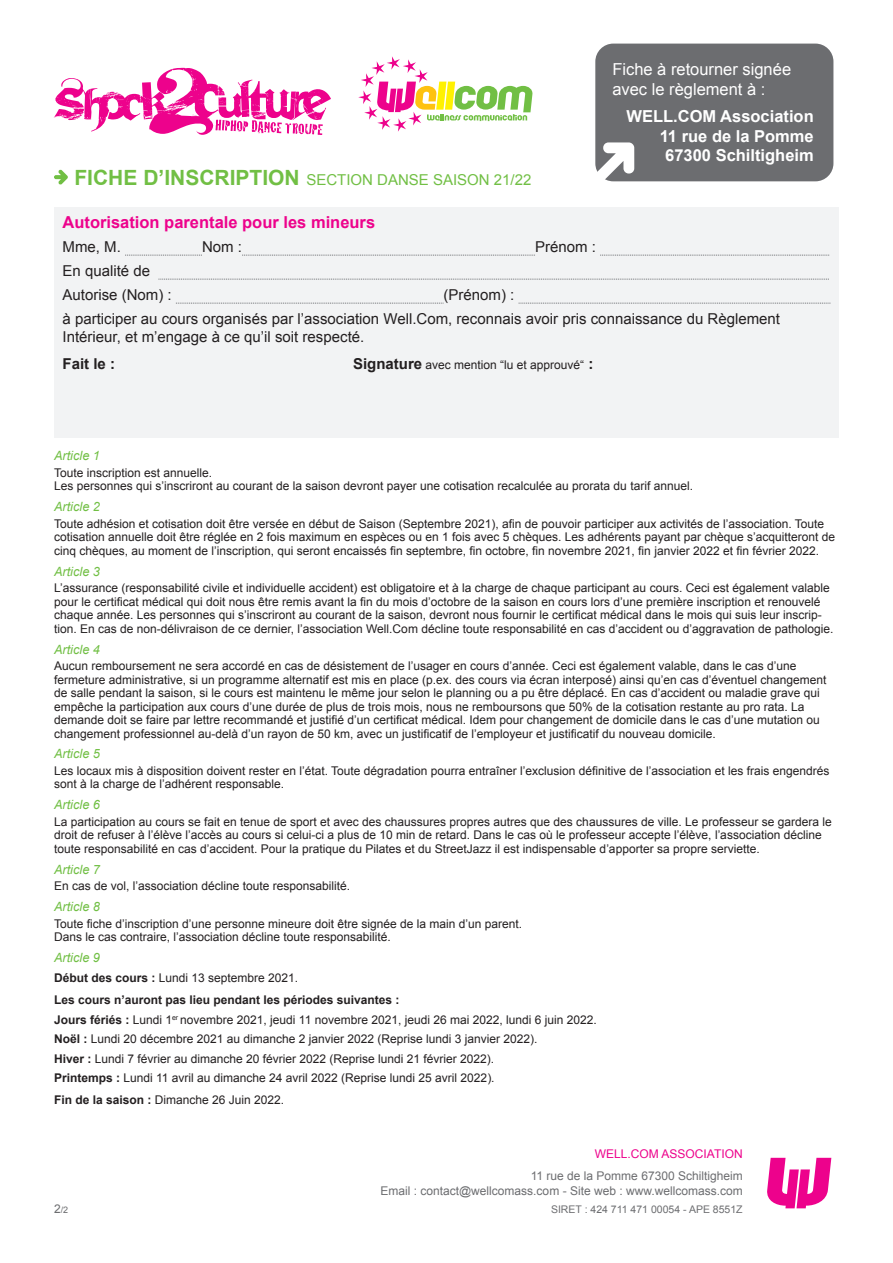
<style>
.page{position:relative;width:893px;height:1263px;background:#fff}
.page>*{position:absolute;margin:0;border:0;box-sizing:border-box;transform-origin:0 0}
.t1{font:700 16.5px "Arial";color:#fff}
.t2{font:16.5px "Arial";color:#fff}
.t3{font:700 16.5px "Arial";color:#ed028c}
.t4{font:15px/27px "Arial";color:#231f20}
.t5{font:15px "Arial";color:#71bf44}
.Titre_articles_chart{font:italic 12.75px "Arial";color:#71bf44}
.txt_articles_charte{font:12px/13.5px "Arial";color:#231f20}
.t6{font:12px "Arial";color:#6c6d70}
.txt_articles_charte-2{font:700 12px "Arial";color:#231f20}
.t7{font:12px "Arial";color:#ed028c}
.t8{font:10.5px "Arial";color:#6c6d70}
.t9{font:9px "Arial";color:#6c6d70}
.s1{font-weight:700;font-size:21px}
.s2{font-weight:700}
.s3{font-weight:700;font-size:15px}
.s4{font-size:12px}
</style>
<div class="page">
<div style="left:54px;top:208px;width:785px;height:230px;background:#f2f3f4"></div>
<svg style="left:125px;top:255px;width:77px;height:1px"></svg>
<svg style="left:242px;top:255px;width:293px;height:1px"></svg>
<svg style="left:600px;top:255px;width:229px;height:1px"></svg>
<svg style="left:158px;top:279px;width:671px;height:1px"></svg>
<svg style="left:176px;top:303px;width:268px;height:1px"></svg>
<svg style="left:519px;top:303px;width:311px;height:1px"></svg>
<svg style="left:767px;top:1158px;width:64px;height:50px"></svg>
<svg style="left:54px;top:170px;width:14px;height:15px"></svg>
<svg style="left:54px;top:68px;width:277px;height:67px"></svg>
<svg style="left:358px;top:56px;width:175px;height:76px"></svg>
<div style="left:595px;top:44px;width:238px;height:137px;background:#6c6d70;border-radius:18px"></div>
<svg style="left:595px;top:142px;width:39px;height:40px"></svg>
<p class="t5" style="left:74px;top:169px;width:458px"><span class="s1">FICHE D’INSCRIPTION</span> SECTION DANSE SAISON 21/22</p>
<p class="t2" style="left:612px;top:58px;width:180px">Fiche à retourner signée</p>
<p class="t2" style="left:612px;top:78px;width:155px">avec le règlement à :</p>
<p class="t1" style="left:626px;top:105px;width:189px">WELL.COM Association</p>
<p class="t1" style="left:660px;top:125px;width:156px">11 rue de la Pomme</p>
<p class="t1" style="left:665px;top:145px;width:150px">67300 Schiltigheim</p>
<p class="t3" style="left:63px;top:211px;width:314px">Autorisation parentale pour les mineurs</p>
<p class="t4" style="left:63px;top:233px;width:60px">Mme, M.</p>
<p class="t4" style="left:202px;top:233px;width:42px">Nom :</p>
<p class="t4" style="left:535px;top:233px;width:62px">Prénom :</p>
<p class="t4" style="left:63px;top:257px;width:89px">En qualité de</p>
<p class="t4" style="left:63px;top:281px;width:111px">Autorise (Nom) :</p>
<p class="t4" style="left:444px;top:281px;width:72px">(Prénom) :</p>
<p class="t4" style="left:63px;top:305px;width:719px">à participer au cours organisés par l’association Well.Com, reconnais avoir pris connaissance du Règlement</p>
<p class="t4" style="left:63px;top:323px;width:303px">Intérieur, et m’engage à ce qu’il soit respecté.<br><span class="s2">Fait le :</span></p>
<p class="txt_articles_charte" style="left:353px;top:358px;width:242px"><span class="s3">Signature</span> avec mention “lu et approuvé“ <span class="s3">:</span></p>
<p class="Titre_articles_chart" style="left:54px;top:447px;width:48px">Article 1</p>
<p class="txt_articles_charte" style="left:54px;top:466px;width:640px">Toute inscription est annuelle.<br>Les personnes qui s’inscriront au courant de la saison devront payer une cotisation recalculée au prorata du tarif annuel.</p>
<p class="Titre_articles_chart" style="left:54px;top:498px;width:48px">Article 2</p>
<p class="txt_articles_charte" style="left:54px;top:517px;width:783px">Toute adhésion et cotisation doit être versée en début de Saison (Septembre 2021), afin de pouvoir participer aux activités de l’association. Toute cotisation annuelle doit être réglée en 2 fois maximum en espèces ou en 1 fois avec 5 chèques. Les adhérents payant par chèque s’acquitteront de cinq chèques, au moment de l’inscription, qui seront encaissés fin septembre, fin octobre, fin novembre 2021, fin janvier 2022 et fin février 2022.</p>
<p class="Titre_articles_chart" style="left:54px;top:563px;width:48px">Article 3</p>
<p class="txt_articles_charte" style="left:54px;top:581px;width:781px">L’assurance (responsabilité civile et individuelle accident) est obligatoire et à la charge de chaque participant au cours. Ceci est également valable pour le certificat médical qui doit nous être remis avant la fin du mois d’octobre de la saison en cours lors d’une première inscription et renouvelé chaque année. Les personnes qui s’inscriront au courant de la saison, devront nous fournir le certificat médical dans le mois qui suis leur inscrip&shy;tion. En cas de non-délivraison de ce dernier, l’association Well.Com décline toute responsabilité en cas d’accident ou d’aggravation de pathologie.</p>
<p class="Titre_articles_chart" style="left:54px;top:641px;width:48px">Article 4</p>
<p class="txt_articles_charte" style="left:54px;top:659px;width:774px">Aucun remboursement ne sera accordé en cas de désistement de l’usager en cours d’année. Ceci est également valable, dans le cas d’une fermeture administrative, si un programme alternatif est mis en place (p.ex. des cours via écran interposé) ainsi qu’en cas d’éventuel changement de salle pendant la saison, si le cours est maintenu le même jour selon le planning ou a pu être déplacé. En cas d’accident ou maladie grave qui empêche la participation aux cours d’une durée de plus de trois mois, nous ne remboursons que 50% de la cotisation restante au pro rata. La demande doit se faire par lettre recommandé et justifié d’un certificat médical. Idem pour changement de domicile dans le cas d’une mutation ou changement professionnel au-delà d’un rayon de 50 km, avec un justificatif de l’employeur et justificatif du nouveau domicile.</p>
<p class="Titre_articles_chart" style="left:54px;top:746px;width:48px">Article 5</p>
<p class="txt_articles_charte" style="left:54px;top:764px;width:777px">Les locaux mis à disposition doivent rester en l’état. Toute dégradation pourra entraîner l’exclusion définitive de l’association et les frais engendrés sont à la charge de l’adhérent responsable.</p>
<p class="Titre_articles_chart" style="left:54px;top:797px;width:48px">Article 6</p>
<p class="txt_articles_charte" style="left:54px;top:815px;width:779px">La participation au cours se fait en tenue de sport et avec des chaussures propres autres que des chaussures de ville. Le professeur se gardera le droit de refuser à l’élève l’accès au cours si celui-ci a plus de 10 min de retard. Dans le cas où le professeur accepte l’élève, l’association décline toute responsabilité en cas d’accident. Pour la pratique du Pilates et du StreetJazz il est indispensable d’apporter sa propre serviette.</p>
<p class="Titre_articles_chart" style="left:54px;top:861px;width:48px">Article 7</p>
<p class="txt_articles_charte" style="left:54px;top:879px;width:298px">En cas de vol, l’association décline toute responsabilité.</p>
<p class="Titre_articles_chart" style="left:54px;top:898px;width:48px">Article 8</p>
<p class="txt_articles_charte" style="left:54px;top:917px;width:470px">Toute fiche d’inscription d’une personne mineure doit être signée de la main d’un parent.<br>Dans le cas contraire, l’association décline toute responsabilité.</p>
<p class="Titre_articles_chart" style="left:54px;top:949px;width:48px">Article 9</p>
<p class="txt_articles_charte" style="left:54px;top:971px;width:246px"><span class="s2">Début des cours :</span> Lundi 13 septembre 2021.</p>
<p class="txt_articles_charte-2" style="left:54px;top:992px;width:347px">Les cours n’auront pas lieu pendant les périodes suivantes :</p>
<p class="txt_articles_charte" style="left:54px;top:1013px;width:544px"><span class="s2">Jours fériés :</span> Lundi 1<sup>er</sup> novembre 2021, jeudi 11 novembre 2021, jeudi 26 mai 2022, lundi 6 juin 2022.</p>
<p class="txt_articles_charte" style="left:54px;top:1032px;width:485px"><span class="s2">Noël :</span> Lundi 20 décembre 2021 au dimanche 2 janvier 2022 (Reprise lundi 3 janvier 2022).</p>
<p class="txt_articles_charte" style="left:54px;top:1052px;width:442px"><span class="s2">Hiver :</span> Lundi 7 février au dimanche 20 février 2022 (Reprise lundi 21 février 2022).</p>
<p class="txt_articles_charte" style="left:54px;top:1071px;width:442px"><span class="s2">Printemps :</span> Lundi 11 avril au dimanche 24 avril 2022 (Reprise lundi 25 avril 2022).</p>
<p class="txt_articles_charte" style="left:54px;top:1093px;width:232px"><span class="s2">Fin de la saison :</span> Dimanche 26 Juin 2022.</p>
<p class="t9" style="left:54px;top:1204px;width:16px"><span class="s4">2</span>/2</p>
<p class="t7" style="left:595px;top:1146px;width:149px">WELL.COM ASSOCIATION</p>
<p class="t6" style="left:531px;top:1168px;width:213px">11 rue de la Pomme 67300 Schiltigheim</p>
<p class="t6" style="left:380px;top:1183px;width:364px">Email : contact@wellcomass.com - Site web : www.wellcomass.com</p>
<p class="t8" style="left:551px;top:1203px;width:193px">SIRET : 424 711 471 00054 - APE 8551Z</p>
</div>
